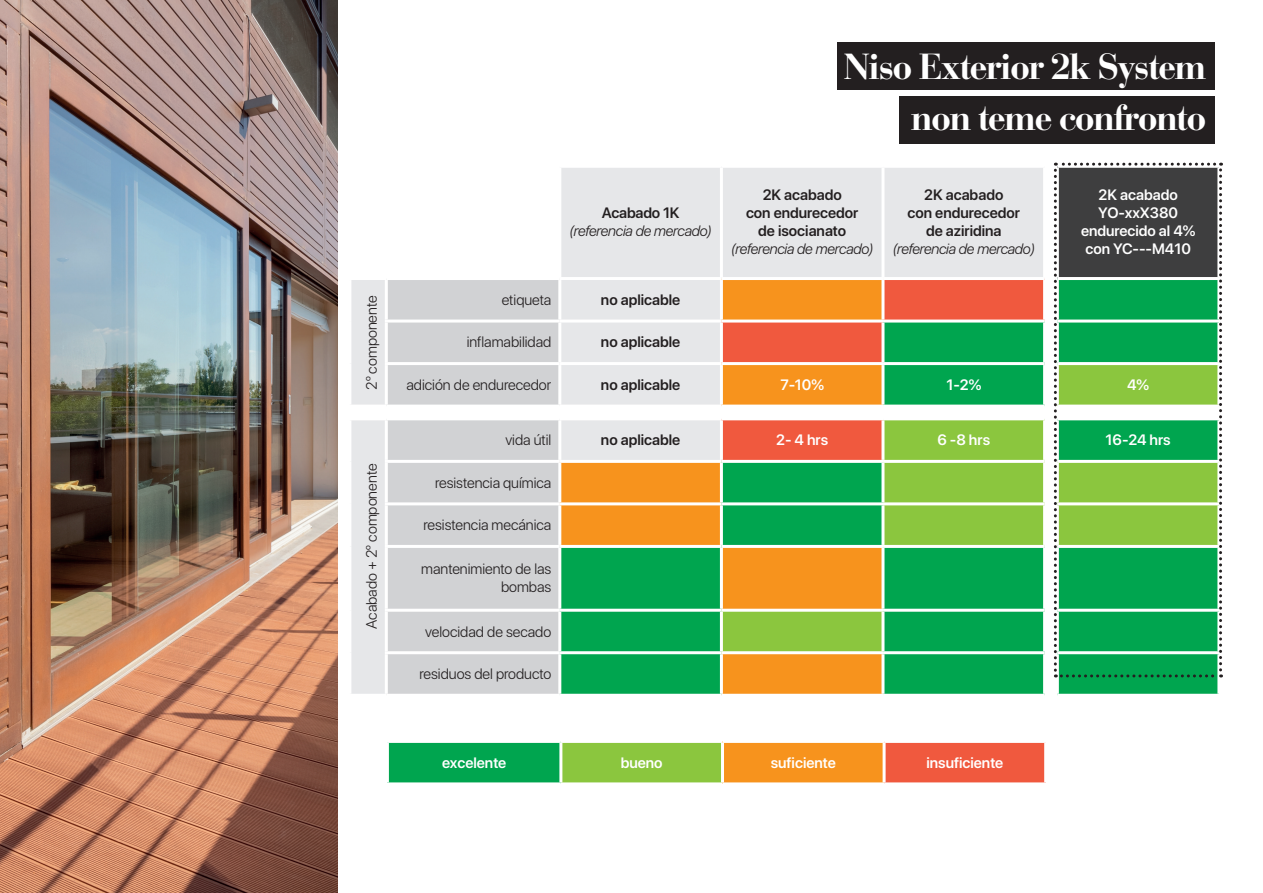
<style>
.page{position:relative;width:1263px;height:893px;background:#fff}
.page>*{position:absolute;margin:0;border:0;box-sizing:border-box;transform-origin:0 0}
.t1{font:700 36px/51.8px "Bauer Bodoni Std";letter-spacing:-.05em;color:#fff;text-align:right}
.t2{font:300 15px/18px "SF Pro Display";color:#231f20;text-align:right}
.t3{font:600 15px/18px "SF Pro Display";color:#231f20;text-align:center}
.t4{font:600 15px/18px "SF Pro Display";color:#fff;text-align:center}
.t5{font:italic 300 15px "SF Pro Display";letter-spacing:-.02em;color:#231f20}
</style>
<div class="page">
<img style="left:0;top:0;width:337px;height:893px">
<div style="left:837px;top:43px;width:378px;height:47px;background:#231f20"></div>
<div style="left:899px;top:96px;width:316px;height:48px;background:#231f20"></div>
<svg style="left:351px;top:168px;width:692px;height:526px;fill:#e6e7e9"></svg>
<div style="left:388px;top:280px;width:170px;height:414px;background:#d1d2d4"></div>
<svg style="left:561px;top:280px;width:656px;height:414px;background:#98a96a"></svg>
<svg style="left:723px;top:365px;width:320px;height:286px;background:#72a946"></svg>
<hr style="left:385px;top:168px;width:3px;height:109px;background:#fff">
<hr style="left:558px;top:168px;width:3px;height:109px;background:#fff">
<hr style="left:720px;top:168px;width:3px;height:109px;background:#fff">
<hr style="left:881px;top:168px;width:3px;height:109px;background:#fff">
<hr style="left:348px;top:277px;width:38px;height:3px;background:#fff">
<hr style="left:386px;top:277px;width:174px;height:3px;background:#fff">
<hr style="left:385px;top:280px;width:3px;height:40px;background:#fff">
<hr style="left:560px;top:277px;width:161px;height:3px;background:#fff">
<hr style="left:558px;top:280px;width:3px;height:40px;background:#fff">
<hr style="left:721px;top:277px;width:162px;height:3px;background:#fff">
<hr style="left:720px;top:280px;width:3px;height:40px;background:#fff">
<hr style="left:883px;top:277px;width:161px;height:3px;background:#fff">
<hr style="left:881px;top:280px;width:3px;height:40px;background:#fff">
<hr style="left:385px;top:320px;width:175px;height:3px;background:#fff">
<hr style="left:385px;top:323px;width:3px;height:39px;background:#fff">
<hr style="left:560px;top:320px;width:161px;height:3px;background:#fff">
<hr style="left:558px;top:323px;width:3px;height:39px;background:#fff">
<hr style="left:721px;top:320px;width:162px;height:3px;background:#fff">
<hr style="left:720px;top:323px;width:3px;height:39px;background:#fff">
<hr style="left:883px;top:320px;width:161px;height:3px;background:#fff">
<hr style="left:881px;top:323px;width:3px;height:39px;background:#fff">
<hr style="left:385px;top:362px;width:175px;height:3px;background:#fff">
<hr style="left:385px;top:365px;width:3px;height:40px;background:#fff">
<hr style="left:560px;top:362px;width:161px;height:3px;background:#fff">
<hr style="left:558px;top:365px;width:3px;height:40px;background:#fff">
<hr style="left:721px;top:362px;width:162px;height:3px;background:#fff">
<hr style="left:720px;top:365px;width:3px;height:40px;background:#fff">
<hr style="left:883px;top:362px;width:161px;height:3px;background:#fff">
<hr style="left:881px;top:365px;width:3px;height:40px;background:#fff">
<hr style="left:348px;top:405px;width:38px;height:3px;background:#fff">
<hr style="left:386px;top:405px;width:174px;height:3px;background:#fff">
<svg style="left:385px;top:408px;width:3px;height:9px"></svg>
<hr style="left:560px;top:405px;width:161px;height:3px;background:#fff">
<svg style="left:558px;top:408px;width:3px;height:9px"></svg>
<hr style="left:721px;top:405px;width:162px;height:3px;background:#fff">
<svg style="left:720px;top:408px;width:3px;height:9px"></svg>
<hr style="left:883px;top:405px;width:161px;height:3px;background:#fff">
<svg style="left:881px;top:408px;width:3px;height:9px"></svg>
<hr style="left:348px;top:417px;width:38px;height:3px;background:#fff">
<hr style="left:386px;top:417px;width:174px;height:3px;background:#fff">
<hr style="left:385px;top:420px;width:3px;height:40px;background:#fff">
<hr style="left:560px;top:417px;width:161px;height:3px;background:#fff">
<hr style="left:558px;top:420px;width:3px;height:40px;background:#fff">
<hr style="left:721px;top:417px;width:162px;height:3px;background:#fff">
<hr style="left:720px;top:420px;width:3px;height:40px;background:#fff">
<hr style="left:883px;top:417px;width:161px;height:3px;background:#fff">
<hr style="left:881px;top:420px;width:3px;height:40px;background:#fff">
<hr style="left:385px;top:460px;width:175px;height:3px;background:#fff">
<hr style="left:385px;top:463px;width:3px;height:39px;background:#fff">
<hr style="left:560px;top:460px;width:161px;height:3px;background:#fff">
<hr style="left:558px;top:463px;width:3px;height:39px;background:#fff">
<hr style="left:721px;top:460px;width:162px;height:3px;background:#fff">
<hr style="left:720px;top:463px;width:3px;height:39px;background:#fff">
<hr style="left:883px;top:460px;width:161px;height:3px;background:#fff">
<hr style="left:881px;top:463px;width:3px;height:39px;background:#fff">
<hr style="left:385px;top:502px;width:175px;height:3px;background:#fff">
<hr style="left:385px;top:505px;width:3px;height:40px;background:#fff">
<hr style="left:560px;top:502px;width:161px;height:3px;background:#fff">
<hr style="left:558px;top:505px;width:3px;height:40px;background:#fff">
<hr style="left:721px;top:502px;width:162px;height:3px;background:#fff">
<hr style="left:720px;top:505px;width:3px;height:40px;background:#fff">
<hr style="left:883px;top:502px;width:161px;height:3px;background:#fff">
<hr style="left:881px;top:505px;width:3px;height:40px;background:#fff">
<hr style="left:385px;top:545px;width:175px;height:3px;background:#fff">
<hr style="left:385px;top:548px;width:3px;height:61px;background:#fff">
<hr style="left:560px;top:545px;width:161px;height:3px;background:#fff">
<hr style="left:558px;top:548px;width:3px;height:61px;background:#fff">
<hr style="left:721px;top:545px;width:162px;height:3px;background:#fff">
<hr style="left:720px;top:548px;width:3px;height:61px;background:#fff">
<hr style="left:883px;top:545px;width:161px;height:3px;background:#fff">
<hr style="left:881px;top:548px;width:3px;height:61px;background:#fff">
<hr style="left:385px;top:609px;width:175px;height:3px;background:#fff">
<hr style="left:385px;top:612px;width:3px;height:39px;background:#fff">
<hr style="left:560px;top:609px;width:161px;height:3px;background:#fff">
<hr style="left:558px;top:612px;width:3px;height:39px;background:#fff">
<hr style="left:721px;top:609px;width:162px;height:3px;background:#fff">
<hr style="left:720px;top:612px;width:3px;height:39px;background:#fff">
<hr style="left:883px;top:609px;width:161px;height:3px;background:#fff">
<hr style="left:881px;top:612px;width:3px;height:39px;background:#fff">
<hr style="left:385px;top:651px;width:175px;height:3px;background:#fff">
<hr style="left:385px;top:654px;width:3px;height:40px;background:#fff">
<hr style="left:560px;top:651px;width:161px;height:3px;background:#fff">
<hr style="left:558px;top:654px;width:3px;height:40px;background:#fff">
<hr style="left:721px;top:651px;width:162px;height:3px;background:#fff">
<hr style="left:720px;top:654px;width:3px;height:40px;background:#fff">
<hr style="left:883px;top:651px;width:161px;height:3px;background:#fff">
<hr style="left:881px;top:654px;width:3px;height:40px;background:#fff">
<hr style="left:1043px;top:654px;width:3px;height:40px;background:#fff">
<hr style="left:1056px;top:654px;width:3px;height:40px;background:#fff">
<div style="left:387px;top:741px;width:174px;height:43px;background:#00a54f"></div>
<div style="left:561px;top:741px;width:161px;height:43px;background:#8bc63e"></div>
<div style="left:722px;top:741px;width:162px;height:43px;background:#f7931d"></div>
<div style="left:884px;top:741px;width:162px;height:43px;background:#f0593e"></div>
<hr style="left:386px;top:740px;width:175px;height:3px;background:#fff">
<hr style="left:386px;top:743px;width:3px;height:39px;background:#fff">
<hr style="left:561px;top:740px;width:161px;height:3px;background:#fff">
<hr style="left:559px;top:743px;width:3px;height:39px;background:#fff">
<hr style="left:722px;top:740px;width:162px;height:3px;background:#fff">
<hr style="left:721px;top:743px;width:3px;height:39px;background:#fff">
<hr style="left:884px;top:740px;width:163px;height:3px;background:#fff">
<hr style="left:882px;top:743px;width:3px;height:39px;background:#fff">
<hr style="left:1044px;top:743px;width:3px;height:39px;background:#fff">
<hr style="left:386px;top:782px;width:175px;height:3px;background:#fff">
<hr style="left:561px;top:782px;width:161px;height:3px;background:#fff">
<hr style="left:722px;top:782px;width:162px;height:3px;background:#fff">
<hr style="left:884px;top:782px;width:163px;height:3px;background:#fff">
<svg style="left:1043px;top:163px;width:179px;height:514px;background:#55a666"></svg>
<p class="t2" style="left:363px;top:390px;width:96px;rotate:-90deg">2º componente</p>
<p class="t2" style="left:363px;top:629px;width:166px;rotate:-90deg">Acabado + 2º componente</p>
<h1 class="t1" style="left:844px;top:40px;width:364px">Niso Exterior 2k System non teme confronto</h1>
<p class="t3" style="left:602px;top:204px;width:79px">Acabado 1K</p>
<p class="t5" style="left:569px;top:220px;width:144px">(referencia de mercado)</p>
<p class="t3" style="left:746px;top:186px;width:114px">2K acabado<br>con endurecedor de isocianato</p>
<p class="t5" style="left:731px;top:238px;width:144px">(referencia de mercado)</p>
<p class="t3" style="left:908px;top:186px;width:114px">2K acabado<br>con endurecedor de aziridina</p>
<p class="t5" style="left:893px;top:238px;width:144px">(referencia de mercado)</p>
<p class="t4" style="left:1081px;top:186px;width:116px">2K acabado<br>YO-xxX380 endurecido al 4% con YC---M410</p>
<p class="t2" style="left:502px;top:291px;width:51px">etiqueta</p>
<p class="t3" style="left:601px;top:291px;width:81px">no aplicable</p>
<p class="t2" style="left:467px;top:333px;width:86px">inflamabilidad</p>
<p class="t3" style="left:601px;top:333px;width:81px">no aplicable</p>
<p class="t2" style="left:406px;top:376px;width:146px">adición de endurecedor</p>
<p class="t3" style="left:601px;top:376px;width:81px">no aplicable</p>
<p class="t4" style="left:780px;top:376px;width:45px">7-10%</p>
<p class="t4" style="left:946px;top:376px;width:36px">1-2%</p>
<p class="t4" style="left:1127px;top:376px;width:24px">4%</p>
<p class="t2" style="left:505px;top:431px;width:47px">vida útil</p>
<p class="t3" style="left:601px;top:431px;width:81px">no aplicable</p>
<p class="t4" style="left:776px;top:431px;width:54px">2- 4 hrs</p>
<p class="t4" style="left:937px;top:431px;width:54px">6 -8 hrs</p>
<p class="t4" style="left:1105px;top:431px;width:67px">16-24 hrs</p>
<p class="t2" style="left:435px;top:473px;width:118px">resistencia química</p>
<p class="t2" style="left:423px;top:516px;width:129px">resistencia mecánica</p>
<p class="t2" style="left:421px;top:560px;width:132px">mantenimiento de las bombas</p>
<p class="t2" style="left:425px;top:622px;width:128px">velocidad de secado</p>
<p class="t2" style="left:419px;top:665px;width:133px">residuos del producto</p>
<p class="t4" style="left:442px;top:753px;width:66px">excelente</p>
<p class="t4" style="left:621px;top:753px;width:43px">bueno</p>
<p class="t4" style="left:771px;top:753px;width:67px">suficiente</p>
<p class="t4" style="left:926px;top:753px;width:78px">insuficiente</p>
</div>
